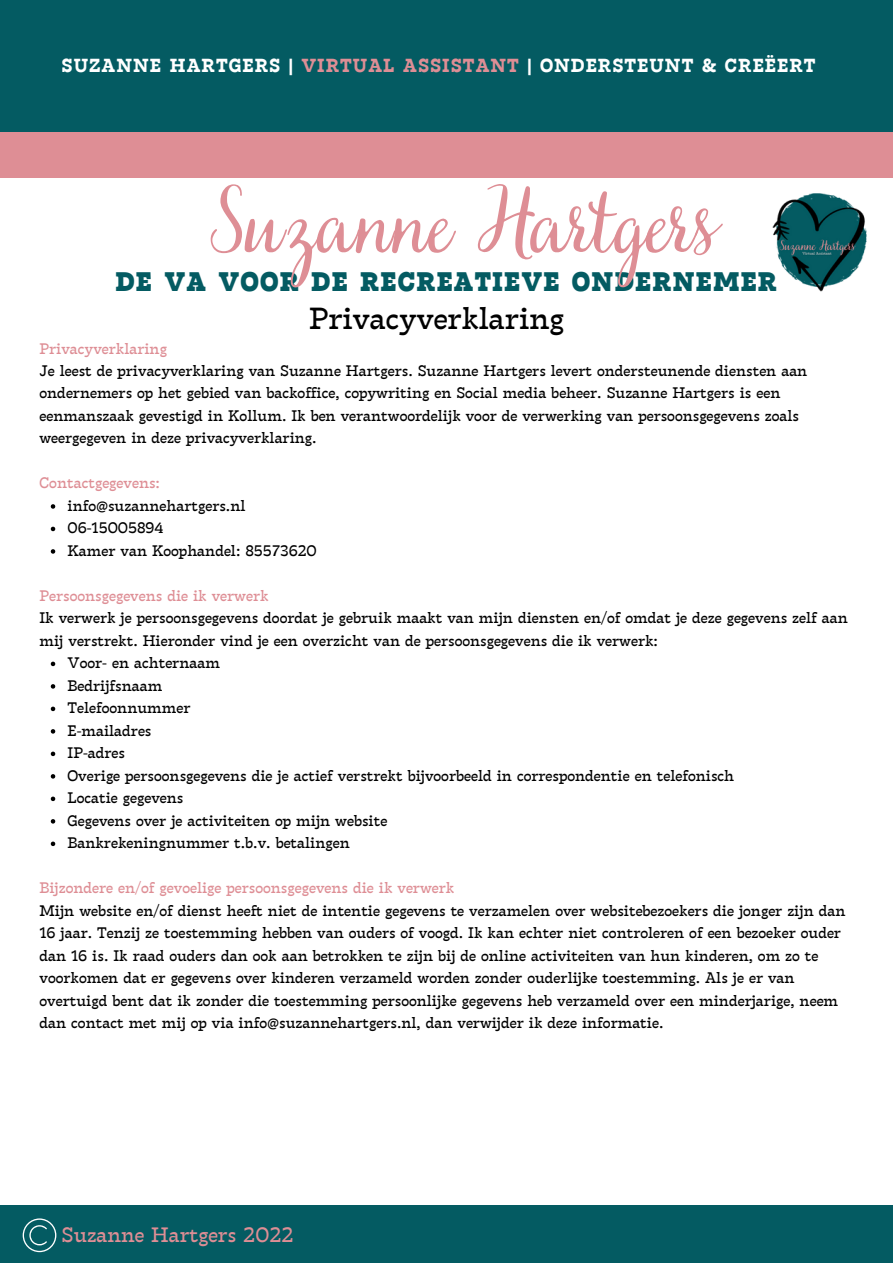
<style>
.page{position:relative;width:893px;height:1264px;background:#fff}
.page>*{position:absolute;margin:0;border:0;box-sizing:border-box;transform-origin:0 0}
.t1{font:83.85px "Very Berry Pro";color:#de8e95}
.t2{font:33px "Tarif";color:#000}
.t3{font:800 28.95px "Tarif";letter-spacing:.04em;color:#045b62}
.t4{font:22.5px "Tarif";color:#de8e95}
.t5{font:700 20.4px "Tarif";letter-spacing:.05em;color:#fff}
.t6{font:16.5px/22.5px "Tarif";color:#000}
.t7{font:16.5px "Tarif";color:#de8e95}
.s1{color:#de8e95}
</style>
<div class="page">
<div style="left:0;top:9px;width:892px;height:168px;background:#de8e95"></div>
<div style="left:0;top:0;width:892px;height:132px;background:#045b62"></div>
<div style="left:0;top:1205px;width:892px;height:57px;background:#045b62"></div>
<img style="left:733px;top:177px;width:159px;height:115px">
<svg style="left:51px;top:504px;width:4px;height:4px"></svg>
<svg style="left:51px;top:526px;width:4px;height:5px"></svg>
<svg style="left:51px;top:549px;width:4px;height:4px"></svg>
<svg style="left:51px;top:661px;width:4px;height:5px"></svg>
<svg style="left:51px;top:684px;width:4px;height:4px"></svg>
<svg style="left:51px;top:706px;width:4px;height:5px"></svg>
<svg style="left:51px;top:729px;width:4px;height:4px"></svg>
<svg style="left:51px;top:751px;width:4px;height:5px"></svg>
<svg style="left:51px;top:774px;width:4px;height:4px"></svg>
<svg style="left:51px;top:796px;width:4px;height:5px"></svg>
<svg style="left:51px;top:819px;width:4px;height:4px"></svg>
<svg style="left:51px;top:841px;width:4px;height:5px"></svg>
<svg style="left:23px;top:1218px;width:33px;height:34px"></svg>
<p class="t5" style="left:62px;top:54px;width:755px">SUZANNE HARTGERS | <span class="s1">VIRTUAL ASSISTANT</span> | ONDERSTEUNT &amp; CREËERT</p>
<h1 class="t1" style="left:209px;top:166px;width:507px">Suzanne Hartgers</h1>
<h3 class="t3" style="left:115px;top:264px;width:663px">DE VA VOOR DE RECREATIEVE ONDERNEMER</h3>
<h2 class="t2" style="left:309px;top:299px;width:256px">Privacyverklaring</h2>
<p class="t7" style="left:40px;top:338px;width:129px">Privacyverklaring</p>
<p class="t6" style="left:40px;top:360px;width:769px">Je leest de privacyverklaring van Suzanne Hartgers. Suzanne Hartgers levert ondersteunende diensten aan ondernemers op het gebied van backoffice, copywriting en Social media beheer. Suzanne Hartgers is een eenmanszaak gevestigd in Kollum. Ik ben verantwoordelijk voor de verwerking van persoonsgegevens zoals weergegeven in deze privacyverklaring.</p>
<p class="t7" style="left:40px;top:473px;width:122px">Contactgegevens:</p>
<p class="t6" style="left:68px;top:495px;width:251px">info@suzannehartgers.nl<br>06-15005894<br>Kamer van Koophandel: 85573620</p>
<p class="t7" style="left:40px;top:586px;width:230px">Persoonsgegevens die ik verwerk</p>
<p class="t6" style="left:40px;top:607px;width:809px">Ik verwerk je persoonsgegevens doordat je gebruik maakt van mijn diensten en/of omdat je deze gegevens zelf aan mij verstrekt. Hieronder vind je een overzicht van de persoonsgegevens die ik verwerk:</p>
<p class="t6" style="left:68px;top:652px;width:668px">Voor- en achternaam<br>Bedrijfsnaam<br>Telefoonnummer<br>E-mailadres<br>IP-adres<br>Overige persoonsgegevens die je actief verstrekt bijvoorbeeld in correspondentie en telefonisch<br>Locatie gegevens<br>Gegevens over je activiteiten op mijn website<br>Bankrekeningnummer t.b.v. betalingen</p>
<p class="t7" style="left:40px;top:878px;width:416px">Bijzondere en/of gevoelige persoonsgegevens die ik verwerk</p>
<p class="t6" style="left:40px;top:899px;width:807px">Mijn website en/of dienst heeft niet de intentie gegevens te verzamelen over websitebezoekers die jonger zijn dan 16 jaar. Tenzij ze toestemming hebben van ouders of voogd. Ik kan echter niet controleren of een bezoeker ouder dan 16 is. Ik raad ouders dan ook aan betrokken te zijn bij de online activiteiten van hun kinderen, om zo te voorkomen dat er gegevens over kinderen verzameld worden zonder ouderlijke toestemming. Als je er van overtuigd bent dat ik zonder die toestemming persoonlijke gegevens heb verzameld over een minderjarige, neem dan contact met mij op via info@suzannehartgers.nl, dan verwijder ik deze informatie.</p>
<h3 class="t4" style="left:62px;top:1221px;width:233px">Suzanne Hartgers 2022</h3>
</div>
